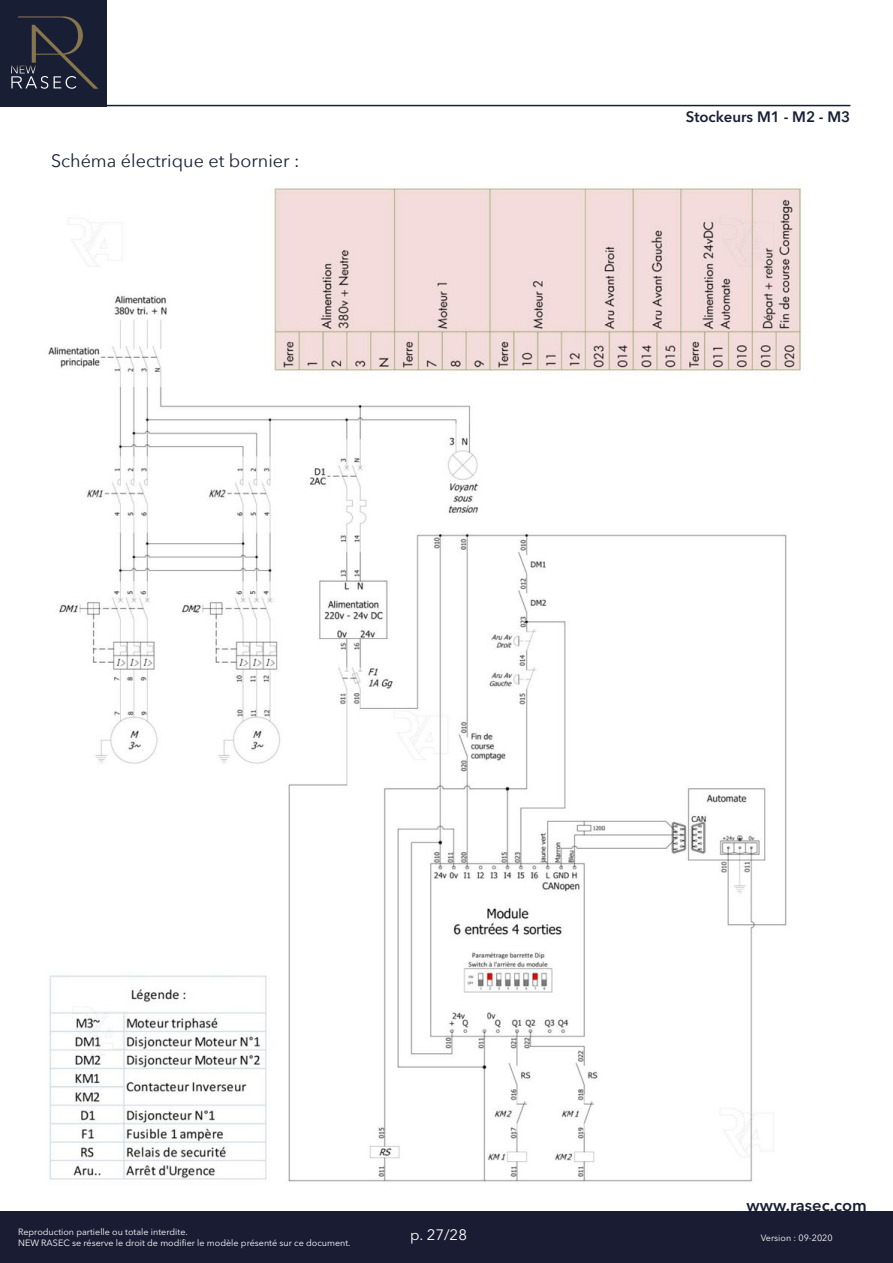
<style>
.page{position:relative;width:893px;height:1263px;background:#fff}
.page>*{position:absolute;margin:0;border:0;box-sizing:border-box;transform-origin:0 0}
.t1{font:18px "Avenir Next";color:#181e34}
.t2{font:600 16.5px "Avenir Next LT Pro";color:#181e34}
.t3{font:600 15px "Avenir Next LT Pro";color:#181e34}
.t4{font:15px "Avenir Next LT Pro";color:#fff}
.t5{font:9px/10.8px "Avenir Next LT Pro";color:#fff}
</style>
<div class="page">
<div style="left:0;top:1212px;width:893px;height:51px;background:#1a1c33"></div>
<hr style="left:0;top:105px;width:850px;height:1px;background:#181e34">
<div style="left:0;top:0;width:106px;height:106px;background:#181e34"></div>
<svg style="left:11px;top:16px;width:87px;height:73px"></svg>
<img style="left:48px;top:188px;width:755px;height:994px">
<h1 class="t1" style="left:51px;top:145px;width:250px">Schéma électrique et bornier :</h1>
<h3 class="t3" style="left:686px;top:108px;width:166px">Stockeurs M1 - M2 - M3</h3>
<p class="t5" style="left:18px;top:1227px;width:334px">Reproduction partielle ou totale interdite.<br>NEW RASEC se réserve le droit de modifier le modèle présenté sur ce document.</p>
<h2 class="t2" style="left:746px;top:1195px;width:122px">www.rasec.com</h2>
<h3 class="t4" style="left:410px;top:1226px;width:58px">p. 27/28</h3>
<p class="t5" style="left:761px;top:1232px;width:73px">Version : 09-2020</p>
</div>
